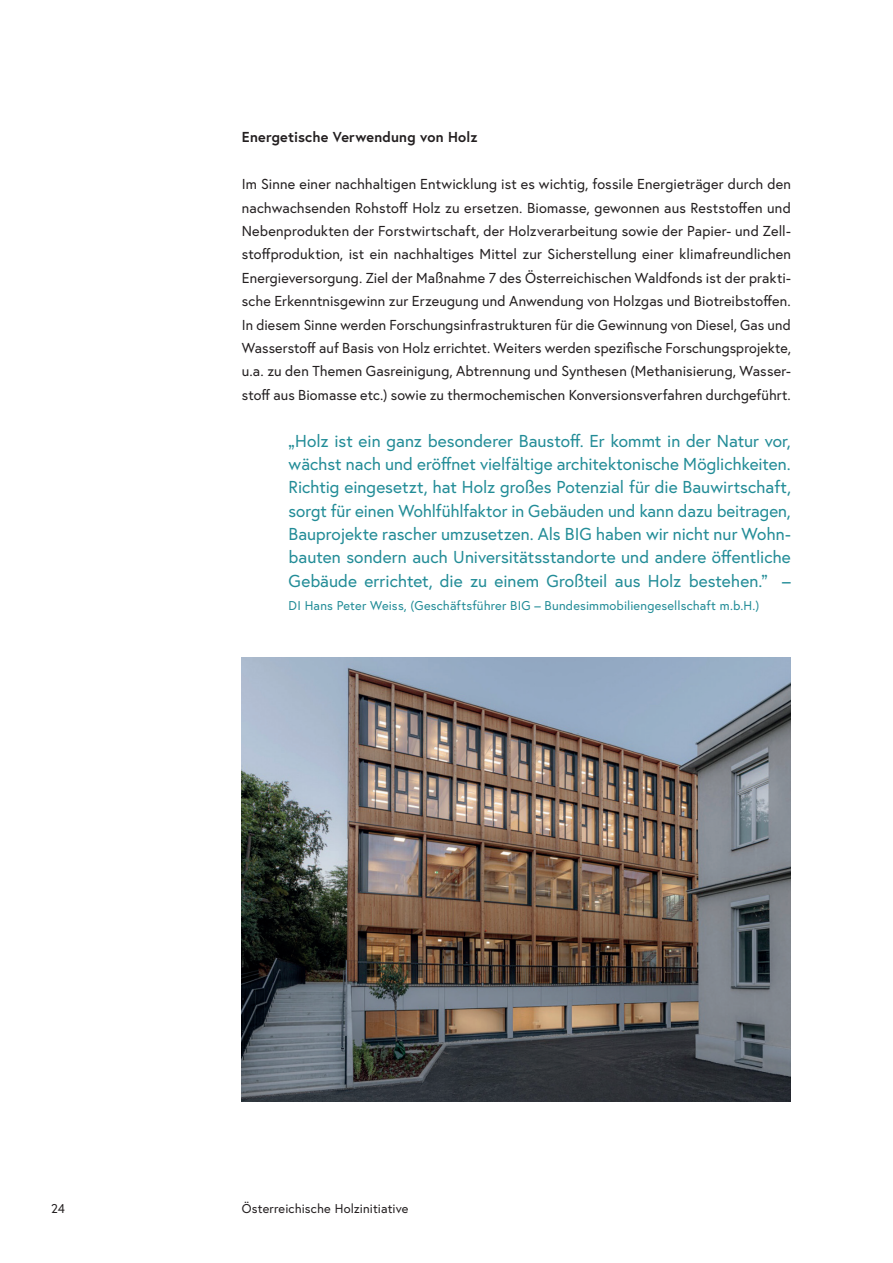
<style>
.page{position:relative;width:893px;height:1263px;background:#fff}
.page>*{position:absolute;margin:0;border:0;box-sizing:border-box;transform-origin:0 0}
.t1{font:17.25px/23.4px "Europa Austria";color:#228c97;text-align:justify}
.t2{font:14.4px/23.4px "Europa Austria";letter-spacing:.005em;color:#231f20;text-align:justify}
.t3{font:700 14.4px "Europa Austria";letter-spacing:.015em;color:#231f20}
.t4{font:12.75px "Europa Austria";letter-spacing:.015em;color:#228c97}
.t5{font:12.75px "Europa Austria";letter-spacing:.01em;color:#231f20}
</style>
<div class="page">
<img style="left:242px;top:657px;width:549px;height:444px">
<p class="t3" style="left:242px;top:128px;width:237px">Energetische Verwendung von Holz</p>
<p class="t2" style="left:242px;top:172px;width:551px">Im Sinne einer nachhaltigen Entwicklung ist es wichtig, fossile Energieträger durch den nachwachsenden Rohstoff Holz zu ersetzen. Biomasse, gewonnen aus Reststoffen und Nebenprodukten der Forstwirtschaft, der Holzverarbeitung sowie der Papier- und Zell&shy;stoffproduktion, ist ein nachhaltiges Mittel zur Sicherstellung einer klimafreundlichen Energieversorgung. Ziel der Maßnahme 7 des Österreichischen Waldfonds ist der prakti&shy;sche Erkenntnisgewinn zur Erzeugung und Anwendung von Holzgas und Biotreibstoffen.<br>In diesem Sinne werden Forschungsinfrastrukturen für die Gewinnung von Diesel, Gas und Wasserstoff auf Basis von Holz errichtet. Weiters werden spezifische Forschungsprojekte, u.a. zu den Themen Gasreinigung, Abtrennung und Synthesen (Methanisierung, Wasser&shy;stoff aus Biomasse etc.) sowie zu thermochemischen Konversionsverfahren durchgeführt.</p>
<p class="t1" style="left:289px;top:428px;width:504px">„Holz ist ein ganz besonderer Baustoff. Er kommt in der Natur vor, wächst nach und eröffnet vielfältige architektonische Möglichkeiten.<br>Richtig eingesetzt, hat Holz großes Potenzial für die Bauwirtschaft, sorgt für einen Wohlfühlfaktor in Gebäuden und kann dazu beitragen, Bauprojekte rascher umzusetzen. Als BIG haben wir nicht nur Wohn&shy;bauten sondern auch Universitätsstandorte und andere öffentliche Gebäude errichtet, die zu einem Großteil aus Holz bestehen.” –</p>
<p class="t4" style="left:289px;top:598px;width:472px">DI Hans Peter Weiss, (Geschäftsführer BIG – Bundesimmobiliengesellschaft m.b.H.)</p>
<p class="t5" style="left:51px;top:1200px;width:13px">24</p>
<p class="t5" style="left:242px;top:1200px;width:168px">Österreichische Holzinitiative</p>
</div>
